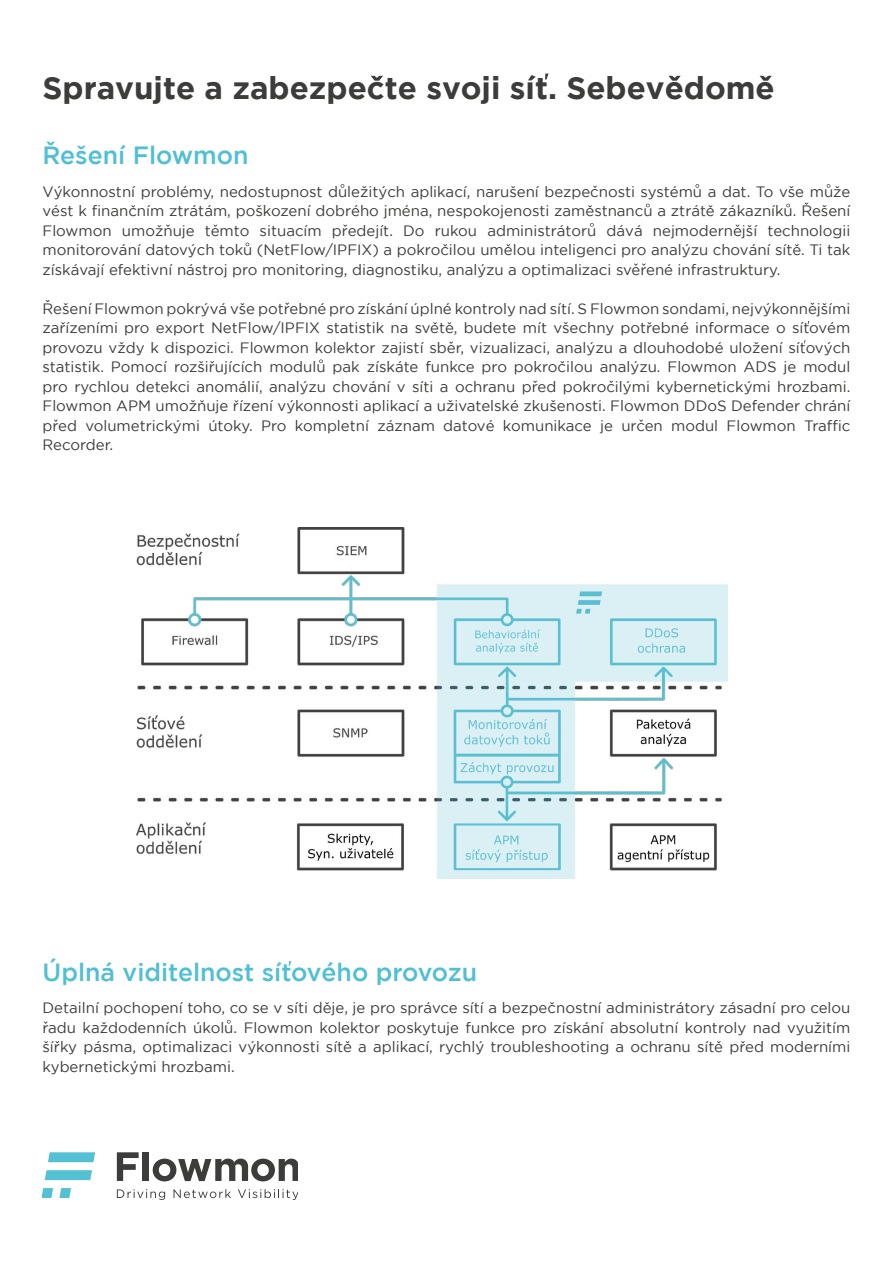
<style>
.page{position:relative;width:893px;height:1263px;background:#fff}
.page>*{position:absolute;margin:0;border:0;box-sizing:border-box;transform-origin:0 0}
.t1{font:700 31.35px "Gotham";color:#3c3c3b}
.t2{font:500 24.9px "Gotham";color:#4fbfd3}
.t3{font:15px/19.5px "Gotham";color:#3c3c3b;text-align:justify}
</style>
<div class="page">
<img style="left:136px;top:528px;width:591px;height:351px">
<svg style="left:371px;top:76px;width:12px;height:5px"></svg>
<svg style="left:760px;top:76px;width:12px;height:5px"></svg>
<svg style="left:668px;top:76px;width:13px;height:5px"></svg>
<svg style="left:545px;top:74px;width:4px;height:6px"></svg>
<svg style="left:319px;top:359px;width:4px;height:4px"></svg>
<svg style="left:695px;top:184px;width:4px;height:4px"></svg>
<svg style="left:634px;top:264px;width:12px;height:2px"></svg>
<svg style="left:590px;top:223px;width:4px;height:4px"></svg>
<svg style="left:46px;top:142px;width:9px;height:3px"></svg>
<svg style="left:117px;top:1152px;width:22px;height:29px"></svg>
<div style="left:143px;top:1152px;width:6px;height:29px;background:#3c3c3b"></div>
<svg style="left:153px;top:1158px;width:145px;height:23px"></svg>
<svg style="left:48px;top:1152px;width:47px;height:10px"></svg>
<svg style="left:45px;top:1170px;width:47px;height:10px"></svg>
<svg style="left:43px;top:1188px;width:10px;height:10px"></svg>
<svg style="left:59px;top:1188px;width:12px;height:10px"></svg>
<svg style="left:117px;top:1189px;width:48px;height:10px"></svg>
<svg style="left:173px;top:1189px;width:58px;height:9px"></svg>
<svg style="left:238px;top:1189px;width:60px;height:10px"></svg>
<h1 class="t1" style="left:43px;top:70px;width:734px">Spravujte a zabezpecte svoji sít. Sebevedome</h1>
<h2 class="t2" style="left:43px;top:141px;width:208px">Rešení Flowmon</h2>
<p class="t3" style="left:43px;top:181px;width:809px">Výkonnostní problémy, nedostupnost duležitých aplikací, narušení bezpecnosti systému a dat. To vše muže vést k financním ztrátám, poškození dobrého jména, nespokojenosti zamestnancu a ztráte zákazníku. Rešení Flowmon umožnuje temto situacím predejít. Do rukou administrátoru dává nejmodernejší technologii monitorování datových toku (NetFlow/IPFIX) a pokrocilou umelou inteligenci pro analýzu chování síte. Ti tak získávají efektivní nástroj pro monitoring, diagnostiku, analýzu a optimalizaci sverené infrastruktury.</p>
<p class="t3" style="left:43px;top:298px;width:809px">Rešení Flowmon pokrývá vše potrebné pro získání úplné kontroly nad sítí. S Flowmon sondami, nejvýkonnejšími zarízeními pro export NetFlow/IPFIX statistik na svete, budete mít všechny potrebné informace o sítovém provozu vždy k dispozici. Flowmon kolektor zajistí sber, vizualizaci, analýzu a dlouhodobé uložení sítových statistik. Pomocí rozširujících modulu pak získáte funkce pro pokrocilou analýzu. Flowmon ADS je modul pro rychlou detekci anomálií, analýzu chování v síti a ochranu pred pokrocilými kybernetickými hrozbami.<br>Flowmon APM umožnuje rízení výkonnosti aplikací a uživatelské zkušenosti. Flowmon DDoS Defender chrání pred volumetrickými útoky. Pro kompletní záznam datové komunikace je urcen modul Flowmon Traffic Recorder.</p>
<h2 class="t2" style="left:43px;top:958px;width:436px">Úplná viditelnost sítového provozu</h2>
<p class="t3" style="left:43px;top:998px;width:809px">Detailní pochopení toho, co se v síti deje, je pro správce sítí a bezpecnostní administrátory zásadní pro celou radu každodenních úkolu. Flowmon kolektor poskytuje funkce pro získání absolutní kontroly nad využitím šírky pásma, optimalizaci výkonnosti síte a aplikací, rychlý troubleshooting a ochranu síte pred moderními kybernetickými hrozbami.</p>
</div>
